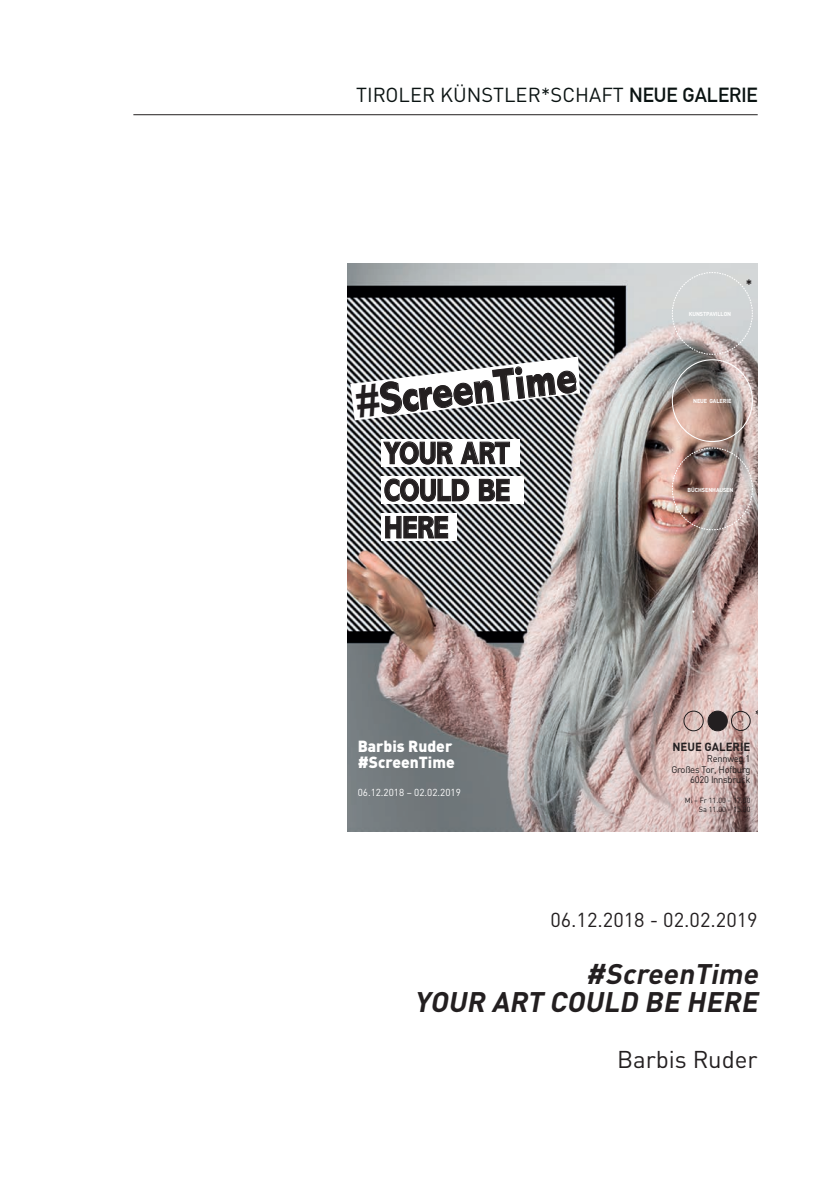
<style>
.page{position:relative;width:840px;height:1191px;background:#fff}
.page>*{position:absolute;margin:0;border:0;box-sizing:border-box;transform-origin:0 0}
.t1{font:800 45.2px "Abadi MT Std";color:#231f20;scale:.82 1}
.t2{font:800 31.6px/37.2px "Abadi MT Std";color:#231f20;text-align:justify;scale:.83 1}
.t3{font:italic 700 28px/28px "DIN Pro";color:#231f20;text-align:right}
.t4{font:24px "DIN Pro";color:#231f20}
.t5{font:20px "DIN Pro";color:#0a1312}
.t6{font:20px "DIN Pro";color:#231f20}
.t7{font:900 16px/16px "DIN";color:#fff}
.t8{font:700 13.4px "DIN";color:#231f20}
.t9{font:700 11.6px "DIN";color:#231f20}
.t10{font:10px "DIN";color:#fff}
.t11{font:9.6px/10.6px "DIN";letter-spacing:-.025em;color:#231f20;text-align:right}
.t12{font:7.4px/9px "DIN";color:#231f20;text-align:right}
.t13{font:700 6.6px "DIN";color:#fff}
.t14{font:700 5.8px "DIN";letter-spacing:-.02em;color:#fff}
.s1{font-family:"DIN Alternate";font-weight:700}
</style>
<div class="page">
<hr style="left:133px;top:114px;width:624px;height:1px;background:#231f20">
<img style="left:347px;top:263px;width:410px;height:568px">
<div style="left:381px;top:439px;width:138px;height:27px;background:#fff"></div>
<svg style="left:381px;top:476px;width:142px;height:27px"></svg>
<div style="left:381px;top:513px;width:75px;height:27px;background:linear-gradient(to right,#f7f7f7,#f8f8f8)"></div>
<svg style="left:383px;top:441px;width:69px;height:23px"></svg>
<svg style="left:460px;top:442px;width:49px;height:22px"></svg>
<svg style="left:384px;top:478px;width:85px;height:23px"></svg>
<svg style="left:479px;top:479px;width:30px;height:22px"></svg>
<svg style="left:385px;top:516px;width:63px;height:22px"></svg>
<svg style="left:350px;top:356px;width:229px;height:64px"></svg>
<div style="left:683px;top:711px;width:20px;height:20px;border:1px solid #231f20;border-radius:50%"></div>
<div style="left:707px;top:711px;width:19px;height:20px;background:#231f20;border-radius:50%"></div>
<div style="left:707px;top:711px;width:20px;height:20px;border:1px solid #231f20;border-radius:50%"></div>
<div style="left:730px;top:711px;width:20px;height:20px;border:1px solid #231f20;border-radius:50%"></div>
<svg style="left:671px;top:272px;width:81px;height:83px;background:#cacaca"></svg>
<img style="left:671px;top:447px;width:81px;height:83px">
<div style="left:671px;top:359px;width:81px;height:83px;border:1px solid #fff;border-radius:50%"></div>
<h3 class="t5" style="left:356px;top:79px;width:403px">TIROLER KÜNSTLER*SCHAFT <span class="s1">NEUE GALERIE</span></h3>
<h1 class="t1" style="left:352px;top:378px;width:272px;rotate:-7deg">#ScreenTime</h1>
<h2 class="t2" style="left:384px;top:435px;width:153px">YOUR ART COULD BE HERE</h2>
<h3 class="t7" style="left:357px;top:737px;width:98px">Barbis Ruder #ScreenTime</h3>
<p class="t10" style="left:357px;top:786px;width:104px">06.12.2018 – 02.02.2019</p>
<p class="t14" style="left:688px;top:310px;width:44px">KUNSTPAVILLON</p>
<h3 class="t8" style="left:745px;top:275px;width:8px">*</h3>
<p class="t14" style="left:692px;top:397px;width:40px">NEUE GALERIE</p>
<p class="t14" style="left:687px;top:486px;width:47px">BÜCHSENHAUSEN</p>
<p class="t13" style="left:696px;top:610px;width:5px;rotate:90deg">*</p>
<p class="t9" style="left:672px;top:739px;width:80px">NEUE GALERIE</p>
<p class="t11" style="left:671px;top:753px;width:80px">Rennweg 1<br>Großes Tor, Hofburg<br>6020 Innsbruck</p>
<p class="t12" style="left:684px;top:795px;width:67px">Mi – Fr 11.00 – 17.00<br>Sa 11.00 – 15.00</p>
<h3 class="t6" style="left:550px;top:905px;width:209px">06.12.2018 - 02.02.2019</h3>
<h3 class="t3" style="left:414px;top:957px;width:352px">#ScreenTime<br>YOUR ART COULD BE HERE</h3>
<h3 class="t4" style="left:616px;top:1040px;width:142px">Barbis Ruder</h3>
</div>
